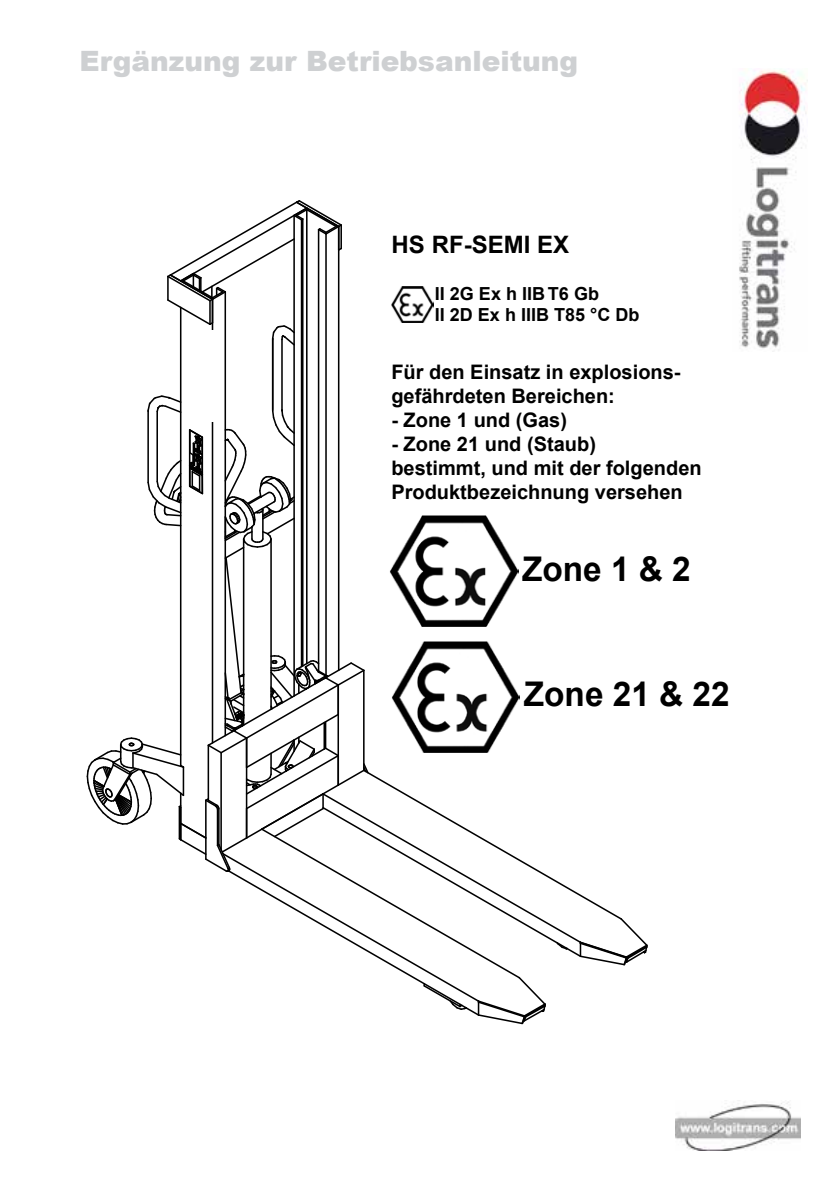
<style>
.page{position:relative;width:840px;height:1191px;background:#fff}
.page>*{position:absolute;margin:0;border:0;box-sizing:border-box;transform-origin:0 0}
.t1{font:700 34px "Arial";color:#000}
.t2{font:900 28px "Arial";color:#ced0d2}
.t3{font:700 24px "Arial";color:#000}
.t4{font:700 20px/24px "Arial";color:#000}
.t5{font:700 18px/21.6px "Arial";color:#000}
</style>
<div class="page">
<hr style="left:293px;top:215px;width:2px;height:481px;background:#000">
<hr style="left:317px;top:230px;width:2px;height:441px;background:#000">
<hr style="left:325px;top:234px;width:1px;height:441px;background:#000">
<hr style="left:306px;top:210px;width:1px;height:453px;background:#000">
<hr style="left:302px;top:219px;width:1px;height:447px;background:#000">
<hr style="left:300px;top:220px;width:2px;height:446px;background:#000">
<hr style="left:338px;top:226px;width:1px;height:444px;background:#000">
<hr style="left:224px;top:292px;width:2px;height:443px;background:#000">
<hr style="left:180px;top:307px;width:1px;height:458px;background:#000">
<hr style="left:281px;top:339px;width:1px;height:72px;background:#000">
<hr style="left:272px;top:338px;width:1px;height:72px;background:#000">
<svg style="left:167px;top:200px;width:175px;height:147px"></svg>
<svg style="left:86px;top:394px;width:562px;height:631px"></svg>
<img style="left:389px;top:515px;width:129px;height:111px">
<div style="left:187px;top:330px;width:27px;height:92px;background:#fff"></div>
<img style="left:391px;top:641px;width:128px;height:111px">
<img style="left:739px;top:70px;width:68px;height:281px">
<img style="left:675px;top:1100px;width:124px;height:50px">
<img style="left:391px;top:286px;width:42px;height:36px">
<h2 class="t2" style="left:79px;top:44px;width:500px">Ergänzung zur Betriebsanleitung</h2>
<p class="t3" style="left:391px;top:228px;width:179px">HS RF-SEMI EX</p>
<p class="t5" style="left:434px;top:283px;width:206px">II 2G Ex h IIB T6 Gb<br>II 2D Ex h IIIB T85 °C Db</p>
<p class="t4" style="left:391px;top:360px;width:290px">Für den Einsatz in explosions&shy;gefährdeten Bereichen:</p>
<p class="t4" style="left:391px;top:408px;width:177px">- Zone 1 und (Gas)</p>
<p class="t4" style="left:391px;top:432px;width:312px">- Zone 21 und (Staub)<br>bestimmt, und mit der folgenden<br>Produktbezeichnung versehen</p>
<h1 class="t1" style="left:522px;top:546px;width:170px">Zone 1 &amp; 2</h1>
<h1 class="t1" style="left:523px;top:672px;width:207px">Zone 21 &amp; 22</h1>
</div>
